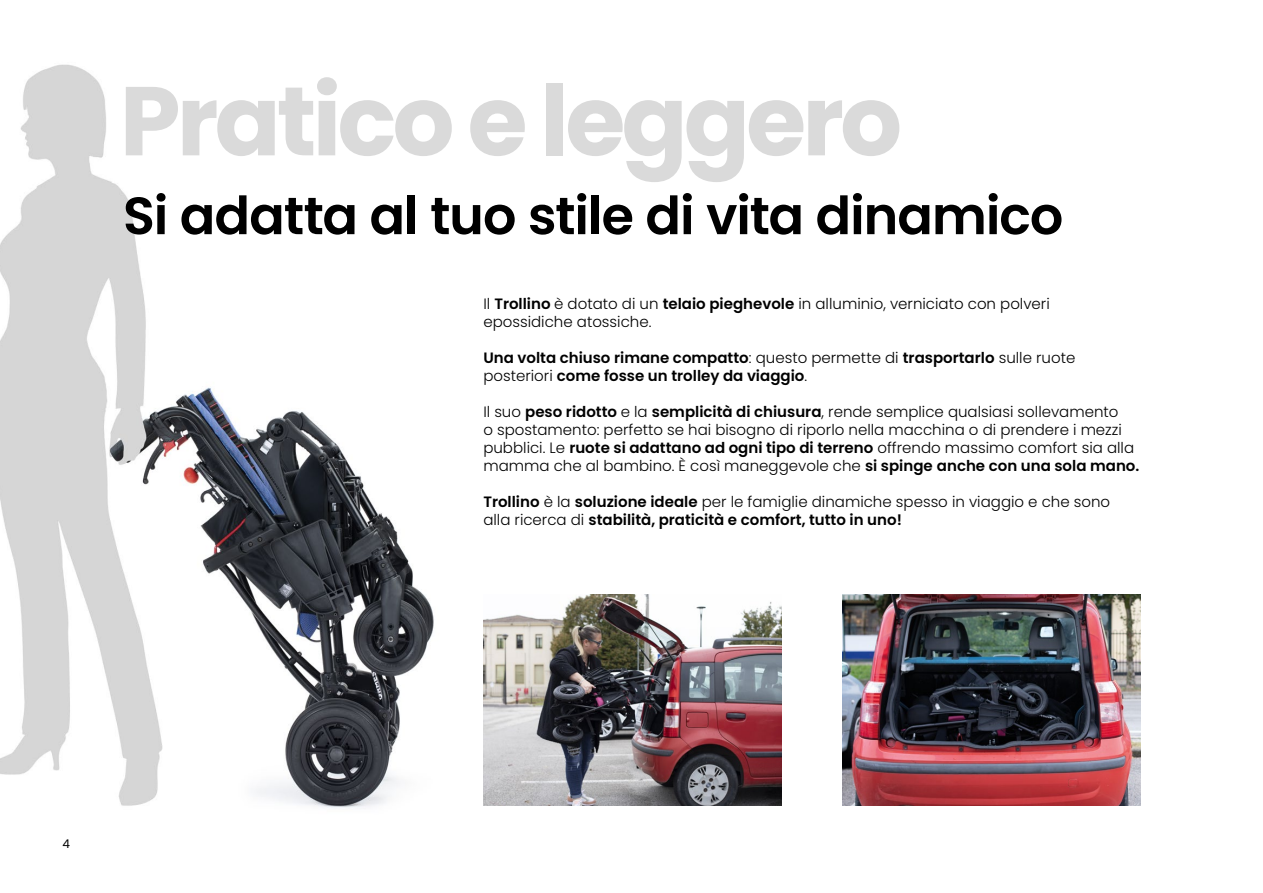
<style>
.page{position:relative;width:1263px;height:893px;background:#fff}
.page>*{position:absolute;margin:0;border:0;box-sizing:border-box;transform-origin:0 0}
.t1{font:700 97.5px "Poppins";letter-spacing:-.04em;color:#dadada}
.t2{font:600 52.5px "Poppins";letter-spacing:-.02em;color:#000}
.t3{font:300 15px/18px "Poppins";color:#000}
.t4{font:600 15px/18px "Poppins";color:#000}
.t5{font:12px "Poppins";color:#000}
.s1{font-weight:600}
.s2{font-weight:300}
</style>
<div class="page">
<img style="left:0;top:64px;width:434px;height:744px">
<img style="left:483px;top:595px;width:298px;height:210px">
<img style="left:843px;top:595px;width:297px;height:210px">
<h1 class="t1" style="left:120px;top:65px;width:784px">Pratico e leggero</h1>
<h2 class="t2" style="left:123px;top:185px;width:942px">Si adatta al tuo stile di vita dinamico</h2>
<p class="t3" style="left:483px;top:294px;width:568px">Il <span class="s1">Trollino</span> è dotato di un <span class="s1">telaio pieghevole</span> in alluminio, verniciato con polveri epossidiche atossiche.</p>
<p class="t4" style="left:483px;top:348px;width:593px">Una volta chiuso rimane compatto<span class="s2">: questo permette di</span> trasportarlo <span class="s2">sulle ruote posteriori</span> come fosse un trolley da viaggio<span class="s2">.</span></p>
<p class="t3" style="left:483px;top:402px;width:657px">Il suo <span class="s1">peso ridotto</span> e la <span class="s1">semplicità di chiusura</span>, rende semplice qualsiasi sollevamento<br>o spostamento: perfetto se hai bisogno di riporlo nella macchina o di prendere i mezzi pubblici. Le <span class="s1">ruote si adattano ad ogni tipo di terreno</span> offrendo massimo comfort sia alla mamma che al bambino. È così maneggevole che <span class="s1">si spinge anche con una sola mano.</span></p>
<p class="t4" style="left:483px;top:492px;width:628px">Trollino <span class="s2">è la</span> soluzione ideale <span class="s2">per le famiglie dinamiche spesso in viaggio e che sono alla ricerca di</span> stabilità, praticità e comfort, tutto in uno!</p>
<p class="t5" style="left:62px;top:837px;width:9px">4</p>
</div>
